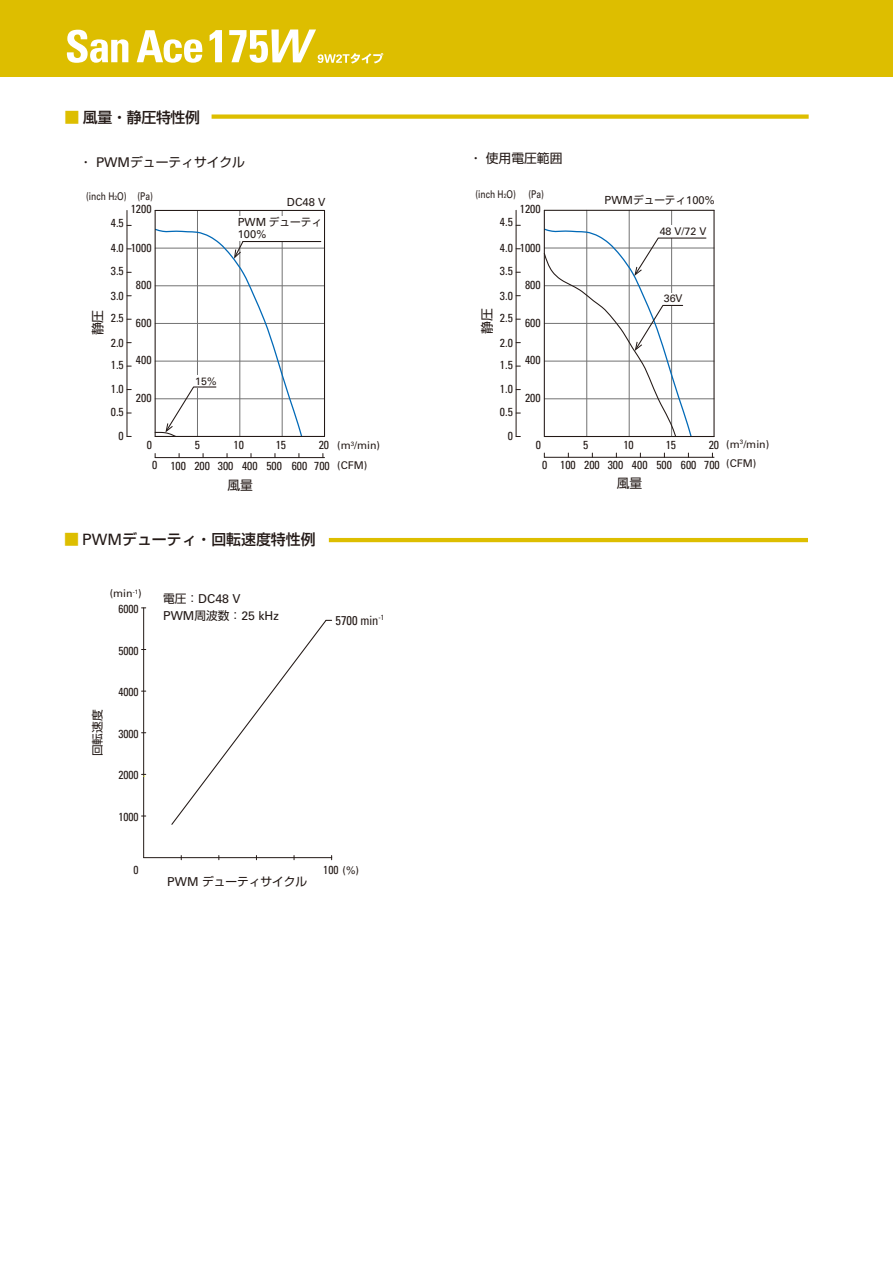
<style>
.page{position:relative;width:893px;height:1263px;background:#fff}
.page>*{position:absolute;margin:0;border:0;box-sizing:border-box;transform-origin:0 0}
.t1{font:500 14.85px "Shin Go Pro";color:#231916}
.t2{font:12.75px "Shin Go Pro";color:#231916}
.t3{font:condensed 12.75px "Univers LT Std";color:#231916}
.t4{font:12.3px/17px "Univers LT Std";color:#231916}
.t5{font:condensed 11.7px "Univers LT Std";color:#231916}
.t6{font:11.7px "Shin Go Pro";color:#231916}
.t7{font:11.1px "Univers LT Std";color:#231916}
.t8{font:10.65px "Univers LT Std";color:#231916}
.t9{font:10.65px "Univers LT Std";color:#231916;scale:.8 1}
.t10{font:10.65px "Shin Go Pro";color:#231916}
.s1{font-size:15px;color:#ddbe00}
.s2{font-family:"Univers LT Std";font-size:13.35px}
.s3{font-size:6.15px}
.s4{font-family:"Univers LT Std";font-size:11.1px}
.s5{font-family:"Shin Go Pro";font-size:10.65px}
.s6{font-family:"Univers LT Std";font-weight:400;font-size:15.6px}
.s7{font-family:"Shin Go Pro";font-size:11.7px}
.s8{font-family:"Univers LT Std";font-size:12.3px}
.s9{font-stretch:normal;font-size:10.65px}
</style>
<div class="page">
<div style="left:212px;top:114px;width:597px;height:5px;background:#ddbe00"></div>
<hr style="left:127px;top:210px;width:1px;height:226px;background:#231916">
<hr style="left:155px;top:457px;width:169px;height:1px;background:#231916">
<hr style="left:197px;top:210px;width:1px;height:226px;background:#727272">
<hr style="left:239px;top:210px;width:1px;height:226px;background:#727272">
<hr style="left:282px;top:210px;width:1px;height:226px;background:#727272">
<hr style="left:155px;top:398px;width:169px;height:1px;background:#727272">
<hr style="left:155px;top:361px;width:169px;height:1px;background:#727272">
<hr style="left:155px;top:323px;width:169px;height:1px;background:#727272">
<hr style="left:155px;top:285px;width:169px;height:1px;background:#727272">
<hr style="left:155px;top:248px;width:169px;height:1px;background:#727272">
<hr style="left:324px;top:210px;width:1px;height:226px;background:#231916">
<hr style="left:155px;top:210px;width:1px;height:226px;background:#231916">
<hr style="left:155px;top:436px;width:169px;height:1px;background:#231916">
<hr style="left:155px;top:210px;width:169px;height:1px;background:#231916">
<hr style="left:516px;top:210px;width:1px;height:226px;background:#231916">
<hr style="left:544px;top:457px;width:170px;height:1px;background:#231916">
<hr style="left:586px;top:210px;width:1px;height:226px;background:#727272">
<hr style="left:629px;top:210px;width:1px;height:226px;background:#727272">
<hr style="left:671px;top:210px;width:1px;height:226px;background:#727272">
<hr style="left:544px;top:398px;width:170px;height:1px;background:#727272">
<hr style="left:544px;top:361px;width:170px;height:1px;background:#727272">
<hr style="left:544px;top:323px;width:170px;height:1px;background:#727272">
<hr style="left:544px;top:285px;width:170px;height:1px;background:#727272">
<hr style="left:544px;top:248px;width:170px;height:1px;background:#727272">
<hr style="left:713px;top:210px;width:2px;height:226px;background:#231916">
<hr style="left:544px;top:210px;width:1px;height:226px;background:#231916">
<hr style="left:544px;top:436px;width:170px;height:1px;background:#231916">
<hr style="left:544px;top:210px;width:170px;height:1px;background:#231916">
<div style="left:236px;top:217px;width:88px;height:24px;background:#fff"></div>
<hr style="left:243px;top:241px;width:78px;height:1px;background:#231916">
<svg style="left:154px;top:228px;width:149px;height:209px"></svg>
<div style="left:658px;top:226px;width:50px;height:12px;background:#fff"></div>
<svg style="left:543px;top:228px;width:164px;height:209px"></svg>
<hr style="left:329px;top:538px;width:479px;height:4px;background:#ddbe00">
<hr style="left:144px;top:857px;width:188px;height:1px;background:#231916">
<hr style="left:143px;top:608px;width:1px;height:250px;background:#231916">
<svg style="left:171px;top:619px;width:161px;height:206px"></svg>
<div style="left:0;top:0;width:893px;height:77px;background:#ddbe00"></div>
<svg style="left:67px;top:30px;width:61px;height:33px"></svg>
<svg style="left:137px;top:30px;width:66px;height:33px"></svg>
<svg style="left:210px;top:30px;width:12px;height:32px"></svg>
<svg style="left:229px;top:30px;width:154px;height:34px"></svg>
<p class="t1" style="left:64px;top:105px;width:137px"><span class="s1">■</span> 風量・静圧特性例</p>
<p class="t2" style="left:80px;top:151px;width:167px">・ <span class="s2">PWM</span>デューティサイクル</p>
<p class="t2" style="left:469px;top:148px;width:95px">・使用電圧範囲</p>
<p class="t9" style="left:86px;top:190px;width:85px">(inch H<span class="s3">2</span>O) (Pa)</p>
<p class="t5" style="left:131px;top:201px;width:22px">1200</p>
<p class="t7" style="left:287px;top:196px;width:40px">DC48 V</p>
<p class="t9" style="left:475px;top:188px;width:87px">(inch H<span class="s3">2</span>O) (Pa)</p>
<p class="t5" style="left:520px;top:201px;width:22px">1200</p>
<p class="t5" style="left:111px;top:215px;width:14px">4.5</p>
<p class="t10" style="left:238px;top:214px;width:86px"><span class="s4">PWM</span> デューティ</p>
<p class="t7" style="left:238px;top:227px;width:30px">100%</p>
<p class="t5" style="left:500px;top:215px;width:14px">4.5</p>
<p class="t5" style="left:111px;top:240px;width:14px">4.0</p>
<p class="t5" style="left:131px;top:241px;width:22px">1000</p>
<p class="t5" style="left:500px;top:240px;width:14px">4.0</p>
<p class="t5" style="left:520px;top:240px;width:22px">1000</p>
<p class="t5" style="left:111px;top:264px;width:14px">3.5</p>
<p class="t5" style="left:500px;top:264px;width:14px">3.5</p>
<p class="t5" style="left:136px;top:277px;width:17px">800</p>
<p class="t5" style="left:525px;top:277px;width:17px">800</p>
<p class="t5" style="left:111px;top:288px;width:14px">3.0</p>
<p class="t5" style="left:500px;top:288px;width:14px">3.0</p>
<p class="t2" style="left:87px;top:335px;width:27px;rotate:-90deg">静圧</p>
<p class="t5" style="left:111px;top:311px;width:14px">2.5</p>
<p class="t5" style="left:136px;top:315px;width:17px">600</p>
<p class="t2" style="left:477px;top:334px;width:27px;rotate:-90deg">静圧</p>
<p class="t5" style="left:500px;top:311px;width:14px">2.5</p>
<p class="t5" style="left:525px;top:315px;width:17px">600</p>
<p class="t5" style="left:111px;top:335px;width:14px">2.0</p>
<p class="t5" style="left:500px;top:335px;width:14px">2.0</p>
<p class="t5" style="left:111px;top:358px;width:14px">1.5</p>
<p class="t5" style="left:111px;top:404px;width:14px">0.5</p>
<p class="t5" style="left:111px;top:381px;width:14px">1.0</p>
<p class="t5" style="left:119px;top:428px;width:7px">0</p>
<p class="t5" style="left:136px;top:352px;width:17px">400</p>
<p class="t5" style="left:136px;top:390px;width:17px">200</p>
<p class="t5" style="left:147px;top:437px;width:7px">0</p>
<p class="t8" style="left:195px;top:374px;width:23px">15%</p>
<p class="t5" style="left:195px;top:437px;width:7px">5</p>
<p class="t5" style="left:234px;top:437px;width:12px">10</p>
<p class="t5" style="left:276px;top:437px;width:12px">15</p>
<p class="t5" style="left:319px;top:437px;width:12px">20</p>
<p class="t8" style="left:337px;top:439px;width:44px">(m<sup>3</sup>/min)</p>
<p class="t5" style="left:500px;top:358px;width:14px">1.5</p>
<p class="t5" style="left:500px;top:404px;width:14px">0.5</p>
<p class="t5" style="left:500px;top:381px;width:14px">1.0</p>
<p class="t5" style="left:508px;top:428px;width:7px">0</p>
<p class="t5" style="left:525px;top:352px;width:17px">400</p>
<p class="t5" style="left:525px;top:390px;width:17px">200</p>
<p class="t5" style="left:536px;top:437px;width:7px">0</p>
<p class="t7" style="left:604px;top:194px;width:112px">PWM<span class="s5">デューティ</span>100%</p>
<p class="t8" style="left:660px;top:225px;width:48px">48 V/72 V</p>
<p class="t8" style="left:664px;top:292px;width:20px">36V</p>
<p class="t5" style="left:583px;top:437px;width:7px">5</p>
<p class="t5" style="left:623px;top:437px;width:12px">10</p>
<p class="t5" style="left:666px;top:437px;width:12px">15</p>
<p class="t5" style="left:709px;top:437px;width:12px">20</p>
<p class="t8" style="left:726px;top:437px;width:44px">(m<sup>3</sup>/min)</p>
<p class="t5" style="left:152px;top:458px;width:7px">0</p>
<p class="t5" style="left:194px;top:458px;width:137px">200 300 400 500 600 700</p>
<p class="t5" style="left:170px;top:458px;width:17px">100</p>
<p class="t2" style="left:227px;top:474px;width:27px">風量</p>
<p class="t8" style="left:337px;top:458px;width:32px">(CFM)</p>
<p class="t1" style="left:64px;top:527px;width:253px"><span class="s1">■</span> <span class="s6">PWM</span>デューティ・回転速度特性例</p>
<p class="t8" style="left:110px;top:587px;width:34px">(min<sup>-1</sup>)</p>
<p class="t5" style="left:118px;top:601px;width:22px">6000</p>
<p class="t5" style="left:118px;top:643px;width:22px">5000</p>
<p class="t6" style="left:88px;top:756px;width:48px;rotate:-90deg">回転速度</p>
<p class="t5" style="left:118px;top:685px;width:22px">4000</p>
<p class="t5" style="left:118px;top:726px;width:22px">3000</p>
<p class="t5" style="left:118px;top:768px;width:22px">2000</p>
<p class="t5" style="left:118px;top:809px;width:22px">1000</p>
<p class="t5" style="left:134px;top:863px;width:7px">0</p>
<p class="t4" style="left:163px;top:590px;width:117px"><span class="s7">電圧：</span>DC48 V<br>PWM<span class="s7">周波数：</span>25 kHz</p>
<p class="t3" style="left:335px;top:612px;width:50px">5700 min<sup>-1</sup></p>
<p class="t6" style="left:167px;top:871px;width:142px"><span class="s8">PWM</span> デューティサイクル</p>
<p class="t5" style="left:323px;top:863px;width:37px">100 <span class="s9">(%)</span></p>
<p class="t8" style="left:726px;top:457px;width:32px">(CFM)</p>
<p class="t5" style="left:542px;top:457px;width:7px">0</p>
<p class="t5" style="left:584px;top:458px;width:137px">200 300 400 500 600 700</p>
<p class="t5" style="left:560px;top:458px;width:17px">100</p>
<p class="t2" style="left:617px;top:473px;width:27px">風量</p>
</div>
